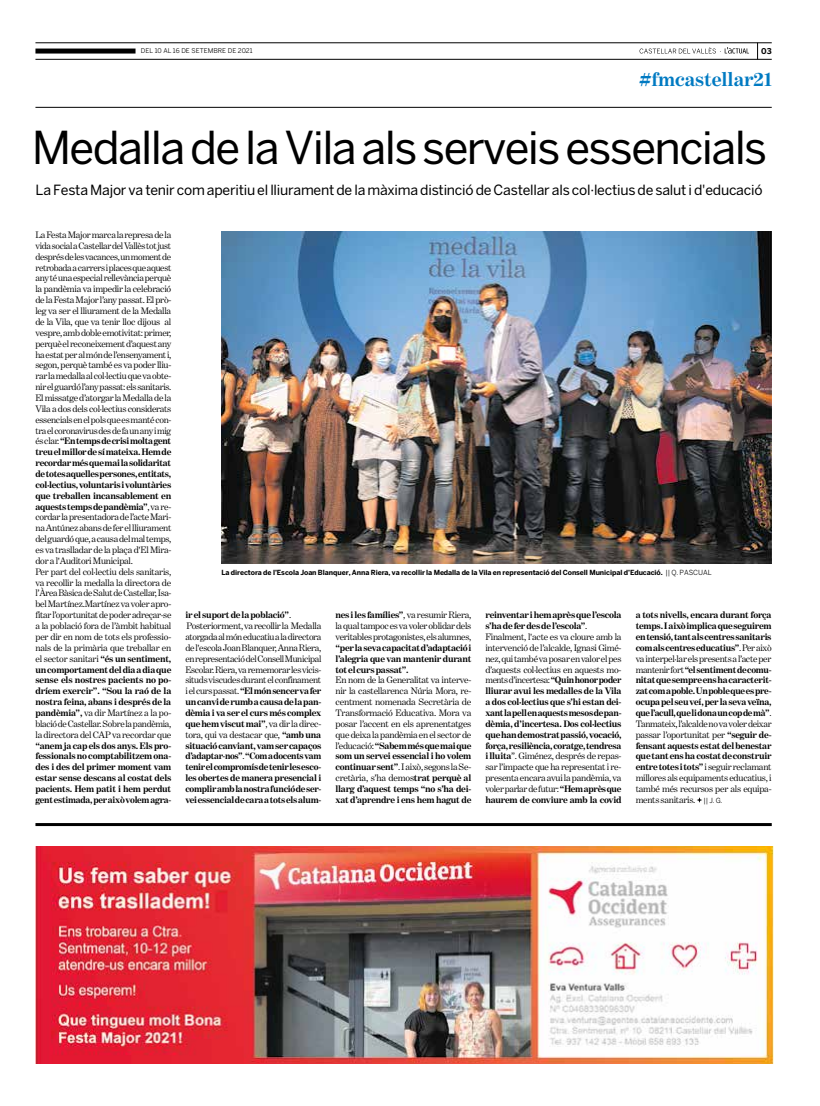
<style>
.page{position:relative;width:820px;height:1106px;background:#fff}
.page>*{position:absolute;margin:0;border:0;box-sizing:border-box;transform-origin:0 0}
.t1{font:45px "Benton Sans";letter-spacing:-.035em;color:#000}
.t2{font:700 20px "Benton Modern One";letter-spacing:-.005em;color:#007ac2}
.t3{font:14px "Benton Sans";letter-spacing:-.015em;color:#000}
.t4{font:9.5px/10.9px "Benton Modern One";letter-spacing:-.03em;color:#000;text-align:justify}
.t5{font:700 9.5px/10.9px "Benton Modern One";letter-spacing:-.025em;color:#000;text-align:justify}
.t6{font:700 8px "Benton Sans";color:#000}
.t7{font:700 7px "Benton Sans";letter-spacing:-.01em;color:#000}
.t8{font:6.5px "Benton Sans";letter-spacing:.005em;color:#000}
.s1{font-weight:700}
.s2{font-weight:400}
.s3{font-family:"Benton Sans";font-weight:400;font-size:7px}
</style>
<div class="page">
<svg style="left:757px;top:44px;width:1px;height:15px"></svg>
<svg style="left:639px;top:47px;width:109px;height:7px"></svg>
<hr style="left:35px;top:107px;width:736px;height:1px;background:#000">
<hr style="left:35px;top:43px;width:736px;height:1px;background:#000">
<hr style="left:35px;top:59px;width:736px;height:1px;background:#000">
<div style="left:35px;top:49px;width:100px;height:5px;background:#000"></div>
<img style="left:35px;top:846px;width:737px;height:217px">
<hr style="left:35px;top:823px;width:736px;height:3px;background:#000">
<svg style="left:697px;top:797px;width:5px;height:5px"></svg>
<img style="left:221px;top:232px;width:550px;height:332px">
<p class="t8" style="left:141px;top:47px;width:113px">DEL 10 AL 16 DE SETEMBRE DE 2021</p>
<p class="t6" style="left:760px;top:46px;width:12px">03</p>
<h2 class="t2" style="left:638px;top:68px;width:134px">#fmcastellar21</h2>
<h1 class="t1" style="left:32px;top:120px;width:736px">Medalla de la Vila als serveis essencials</h1>
<h3 class="t3" style="left:36px;top:181px;width:728px">La Festa Major va tenir com aperitiu el lliurament de la màxima distinció de Castellar als col·lectius de salut i d'educació</h3>
<p class="t4" style="left:35px;top:229px;width:137px;text-align:left">La Festa Major marca la represa de la vida social a Castellar del Vallès tot just després de les vacances, un moment de retrobada a carrers i places que aquest any té una especial rellevància perquè la pandèmia va impedir la celebració de la Festa Major l’any passat. El prò&shy;leg va ser el lliurament de la Medalla de la Vila, que va tenir lloc dijous al vespre, amb doble emotivitat: primer, perquè el reconeixement d’aquest any ha estat per al món de l’ensenyament i, segon, perquè també es va poder lliu&shy;rar la medalla al col·lectiu que va obte&shy;nir el guardó l’any passat: els sanitaris.<br>El missatge d’atorgar la Medalla de la Vila a dos dels col·lectius considerats essencials en el pols que es manté con&shy;tra el coronavirus des de fa un any i mig és clar. <span class="s1">“En temps de crisi molta gent treu el millor de sí mateixa. Hem de recordar més que mai la solidaritat de totes aquelles persones, entitats, col·lectius, voluntaris i voluntàries que treballen incansablement en aquests temps de pandèmia”</span>, va re&shy;cordar la presentadora de l’acte Mari&shy;na Antúnez abans de fer el lliurament del guardó que, a causa del mal temps, es va traslladar de la plaça d'El Mira&shy;dor a l'Auditori Municipal.<br>Per part del col·lectiu dels sanitaris, va recollir la medalla la directora de l’Àrea Bàsica de Salut de Castellar, Isa&shy;bel Martínez.Martínez va voler apro&shy;fitar l’oportunitat de poder adreçar-se a la població fora de l’àmbit habitual per dir en nom de tots els professio&shy;nals de la primària que treballar en el sector sanitari <span class="s1">“és un sentiment, un comportament del dia a dia que sense els nostres pacients no po&shy;dríem exercir”. “Sou la raó de la nostra feina, abans i després de la pandèmia”,</span> va dir Martínez a la po&shy;blació de Castellar. Sobre la pandèmia, la directora del CAP va recordar que</p>
<p class="t5" style="left:35px;top:739px;width:137px">“anem ja cap els dos anys. Els pro&shy;fessionals no comptabilitzem ona&shy;des i des del primer moment vam estar sense descans al costat dels pacients. Hem patit i hem perdut gent estimada, per això volem agra-</p>
<p class="t7" style="left:221px;top:568px;width:491px">La directora de l’Escola Joan Blanquer, Anna Riera, va recollir la Medalla de la Vila en representació del Consell Municipal d’Educació. <span class="s2">|| Q. PASCUAL</span></p>
<p class="t5" style="left:185px;top:609px;width:137px;text-align:left">ir el suport de la població”<span class="s2">.<br>Posteriorment, va recollir la Medalla atorgada al món educatiu a la directora de l'escola Joan Blanquer, Anna Riera, en representació del Consell Municipal Escolar. Riera, va rememorar les vicis&shy;situds viscudes durant el confinament i el curs passat.</span> “El món sencer va fer un canvi de rumb a causa de la pan&shy;dèmia i va ser el curs més complex que hem viscut mai”<span class="s2">, va dir la direc&shy;tora, qui va destacar que,</span> “amb una situació canviant, vam ser capaços d’adaptar-nos”<span class="s2">.</span> “Com a docents vam tenir el compromís de tenir les esco&shy;les obertes de manera presencial i complir amb la nostra funció de ser&shy;vei essencial de cara a tots els alum-</p>
<p class="t4" style="left:335px;top:609px;width:137px"><span class="s1">nes i les famílies”</span>, va resumir Riera, la qual tampoc es va voler oblidar dels veritables protagonistes, els alumnes,</p>
<p class="t5" style="left:335px;top:642px;width:137px">“per la seva capacitat d’adaptació i l’alegria que van mantenir durant tot el curs passat”.</p>
<p class="t4" style="left:335px;top:674px;width:137px">En nom de la Generalitat va interve&shy;nir la castellarenca Núria Mora, re&shy;centment nomenada Secretària de Transformació Educativa. Mora va posar l’accent en els aprenentatges que deixa la pandèmia en el sector de l’educació: <span class="s1">“Sabem més que mai que som un servei essencial i ho volem continuar sent”</span>. I això, segons la Se&shy;cretària, s’ha demos<span class="s1">trat perquè al llarg d’aquest temps “no s’ha dei&shy;xat d’aprendre i ens hem hagut de</span></p>
<p class="t5" style="left:485px;top:609px;width:137px;text-align:left">reinventar i hem après que l’escola s’ha de fer des de l’escola”<span class="s2">.<br>Finalment, l'acte es va cloure amb la intervenció de l’alcalde, Ignasi Gimé&shy;nez, qui també va posar en valor el pes d’aquests col·lectius en aquests mo&shy;ments d’incertesa:</span> “Quin honor poder lliurar avui les medalles de la Vila a dos col·lectius que s’hi estan dei&shy;xant la pell en aquests mesos de pan&shy;dèmia, d’incertesa. Dos col·lectius que han demostrat passió, vocació, força, resiliència, coratge, tendresa i lluita<span class="s2">”. Giménez, després de repas&shy;sar l’impacte que ha representat i re&shy;presenta encara avui la pandèmia, va voler parlar de futur:</span> “Hem après que haurem de conviure amb la covid</p>
<p class="t5" style="left:635px;top:609px;width:137px">a tots nivells, encara durant força temps. I això implica que seguirem en tensió, tant als centres sanitaris com als centres educatius”<span class="s2">. Per això va interpel·lar els presents a l’acte per mantenir fort</span> “el sentiment de comu&shy;nitat que sempre ens ha caracterit&shy;zat com a poble. Un poble que es pre&shy;ocupa pel seu veí, per la seva veïna, que l’acull, que li dona un cop de mà”<span class="s2">.<br>Tanmateix, l’alcalde no va voler deixar passar l’oportunitat per</span> “seguir de&shy;fensant aquests estat del benestar que tant ens hacostat de construir entre totes i tots” <span class="s2">i seguir reclamant millores als equipaments educatius, i també més recursos per als equipa&shy;ments sanitaris.</span> <span class="s3">|| J. G.</span></p>
</div>
